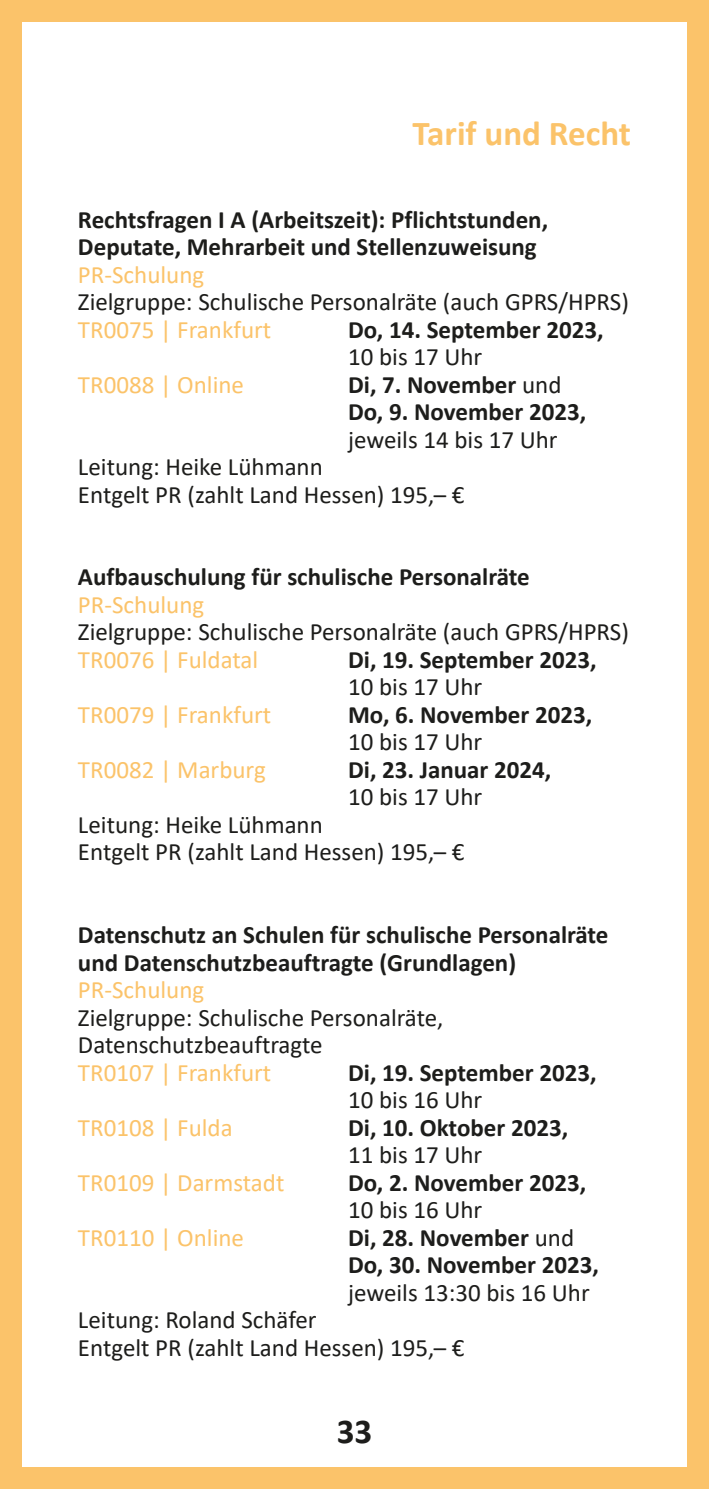
<style>
.page{position:relative;width:709px;height:1489px;background:#fff}
.page>*{position:absolute;margin:0;border:0;box-sizing:border-box;transform-origin:0 0}
.t1{font:700 35px "Calibri";color:#fbc36a}
.t2{font:700 35px "Calibri";color:#1d1d1b}
.t3{font:25px/27.5px "Calibri";color:#1d1d1b}
.t4{font:700 25px/27.5px "Calibri";color:#1d1d1b}
.t5{font:25px "Calibri";color:#fbc36a}
.s1{font-weight:400}
</style>
<div class="page">
<div style="left:0;top:0;width:709px;height:21px;background:#fbc36a"></div>
<div style="left:687px;top:0;width:22px;height:1488px;background:#fbc36a"></div>
<div style="left:0;top:0;width:22px;height:1488px;background:#fbc36a"></div>
<div style="left:0;top:1467px;width:709px;height:21px;background:#fbc36a"></div>
<h1 class="t1" style="left:412px;top:119px;width:220px">Tarif und Recht</h1>
<p class="t4" style="left:78px;top:208px;width:471px">Rechtsfragen I A (Arbeitszeit): Pflichtstunden,<br>Deputate, Mehrarbeit und Stellenzuweisung</p>
<p class="t5" style="left:78px;top:264px;width:128px">PR-Schulung</p>
<p class="t3" style="left:78px;top:290px;width:552px">Zielgruppe: Schulische Personalräte (auch GPRS/HPRS)</p>
<p class="t5" style="left:78px;top:319px;width:195px">TR0075 | Frankfurt</p>
<p class="t4" style="left:348px;top:318px;width:257px">Do, 14. September 2023,</p>
<p class="t3" style="left:348px;top:345px;width:136px">10 bis 17 Uhr</p>
<p class="t5" style="left:78px;top:374px;width:167px">TR0088 | Online</p>
<p class="t4" style="left:348px;top:372px;width:239px">Di, 7. November <span class="s1">und<br></span>Do, 9. November 2023,</p>
<p class="t3" style="left:348px;top:428px;width:211px">jeweils 14 bis 17 Uhr</p>
<p class="t3" style="left:78px;top:455px;width:388px">Leitung: Heike Lühmann<br>Entgelt PR (zahlt Land Hessen) 195,– €</p>
<p class="t4" style="left:78px;top:565px;width:453px">Aufbauschulung für schulische Personalräte</p>
<p class="t5" style="left:78px;top:594px;width:128px">PR-Schulung</p>
<p class="t3" style="left:78px;top:620px;width:552px">Zielgruppe: Schulische Personalräte (auch GPRS/HPRS)</p>
<p class="t5" style="left:78px;top:649px;width:182px">TR0076 | Fuldatal</p>
<p class="t4" style="left:348px;top:648px;width:250px">Di, 19. September 2023,</p>
<p class="t3" style="left:348px;top:675px;width:136px">10 bis 17 Uhr</p>
<p class="t5" style="left:78px;top:704px;width:195px">TR0079 | Frankfurt</p>
<p class="t4" style="left:348px;top:702px;width:246px">Mo, 6. November 2023,</p>
<p class="t3" style="left:348px;top:730px;width:136px">10 bis 17 Uhr</p>
<p class="t5" style="left:78px;top:759px;width:189px">TR0082 | Marburg</p>
<p class="t4" style="left:348px;top:758px;width:205px">Di, 23. Januar 2024,</p>
<p class="t3" style="left:348px;top:785px;width:136px">10 bis 17 Uhr</p>
<p class="t3" style="left:78px;top:812px;width:388px">Leitung: Heike Lühmann<br>Entgelt PR (zahlt Land Hessen) 195,– €</p>
<p class="t4" style="left:78px;top:922px;width:532px">Datenschutz an Schulen für schulische Personalräte und Datenschutzbeauftragte (Grundlagen)</p>
<p class="t5" style="left:78px;top:979px;width:128px">PR-Schulung</p>
<p class="t3" style="left:78px;top:1005px;width:367px">Zielgruppe: Schulische Personalräte,<br>Datenschutzbeauftragte</p>
<p class="t5" style="left:78px;top:1061px;width:195px">TR0107 | Frankfurt</p>
<p class="t4" style="left:348px;top:1060px;width:250px">Di, 19. September 2023,</p>
<p class="t3" style="left:348px;top:1088px;width:136px">10 bis 16 Uhr</p>
<p class="t5" style="left:78px;top:1116px;width:156px">TR0108 | Fulda</p>
<p class="t4" style="left:348px;top:1115px;width:221px">Di, 10. Oktober 2023,</p>
<p class="t3" style="left:348px;top:1142px;width:136px">11 bis 17 Uhr</p>
<p class="t5" style="left:78px;top:1171px;width:208px">TR0109 | Darmstadt</p>
<p class="t4" style="left:348px;top:1170px;width:239px">Do, 2. November 2023,</p>
<p class="t3" style="left:348px;top:1198px;width:136px">10 bis 16 Uhr</p>
<p class="t5" style="left:78px;top:1226px;width:167px">TR0110 | Online</p>
<p class="t4" style="left:348px;top:1225px;width:252px">Di, 28. November <span class="s1">und<br></span>Do, 30. November 2023,</p>
<p class="t3" style="left:348px;top:1280px;width:243px">jeweils 13:30 bis 16 Uhr</p>
<p class="t3" style="left:78px;top:1308px;width:388px">Leitung: Roland Schäfer<br>Entgelt PR (zahlt Land Hessen) 195,– €</p>
<h1 class="t2" style="left:337px;top:1416px;width:37px">33</h1>
</div>
